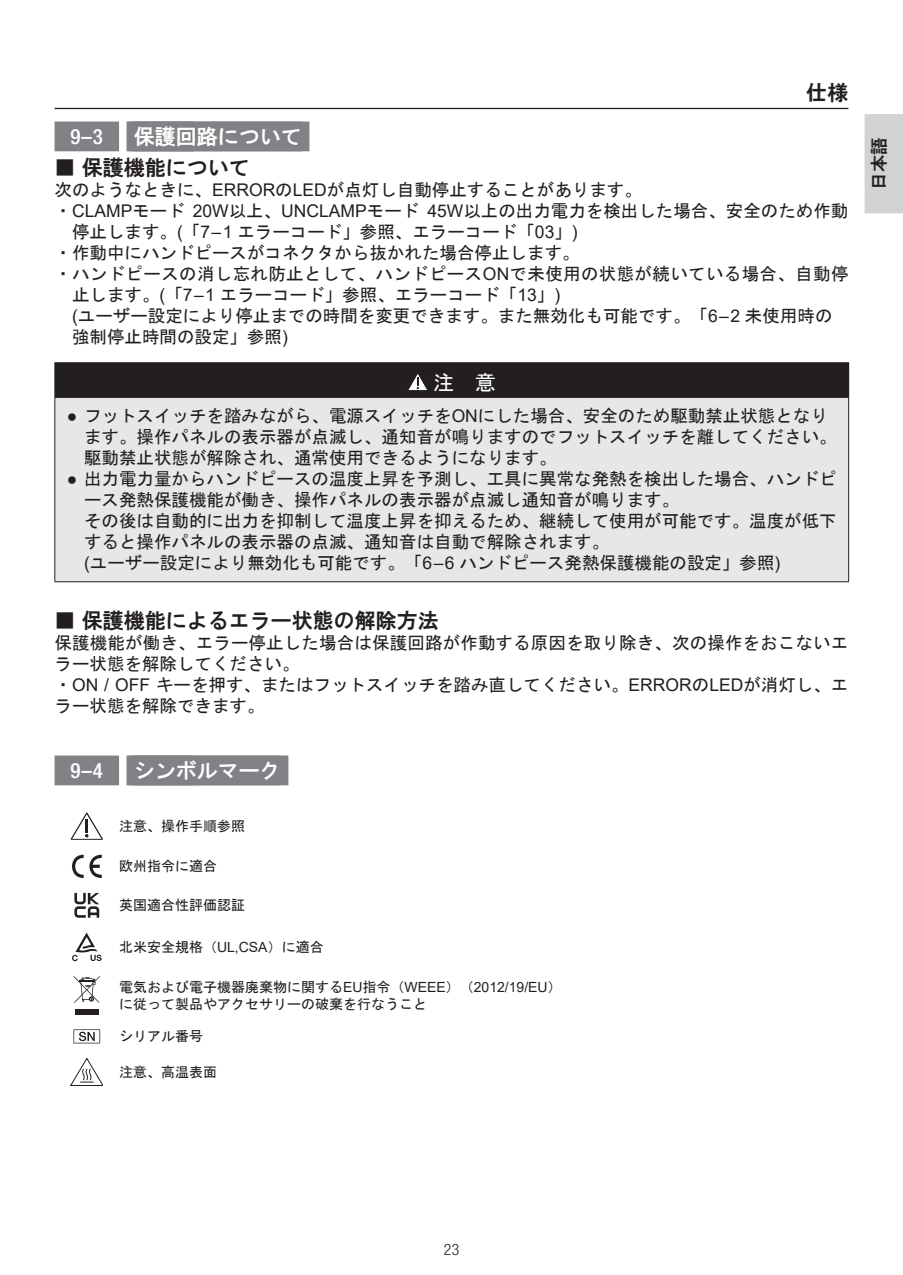
<style>
.page{position:relative;width:903px;height:1275px;background:#fff}
.page>*{position:absolute;margin:0;border:0;box-sizing:border-box;transform-origin:0 0}
.t1{font:21px "HG Gothic E";color:#231f20}
.t2{font:21px "HG Gothic E";color:#fff}
.t3{font:500 condensed 21px "Helvetica Neue LT Pro";color:#fff}
.t4{font:21px "MS Gothic";color:#fff}
.t5{font:17.5px/21px "MS Gothic";color:#231f20}
.t6{font:17.5px "MS Gothic";letter-spacing:.02em;color:#231f20}
.t7{font:17.5px "HG Gothic E";color:#231f20}
.t8{font:300 condensed 15.75px "Helvetica Neue LT Pro";color:#231f20}
.t9{font:14px/17.5px "MS Gothic";color:#231f20}
.s1{font-family:"Arial"}
</style>
<div class="page">
<hr style="left:55px;top:108px;width:793px;height:1px;background:#231f20">
<div style="left:864px;top:114px;width:39px;height:99px;background:#d1d2d4"></div>
<div style="left:55px;top:122px;width:64px;height:29px;background:#808285"></div>
<div style="left:126px;top:122px;width:183px;height:29px;background:#808285"></div>
<div style="left:55px;top:755px;width:64px;height:30px;background:#808285"></div>
<div style="left:126px;top:755px;width:162px;height:30px;background:#808285"></div>
<div style="left:55px;top:363px;width:794px;height:34px;background:#231f20"></div>
<div style="left:55px;top:397px;width:794px;height:185px;background:#e6e7e9"></div>
<hr style="left:55px;top:362px;width:794px;height:1px;background:#231f20">
<hr style="left:55px;top:397px;width:794px;height:1px;background:#231f20">
<hr style="left:55px;top:398px;width:1px;height:183px;background:#231f20">
<hr style="left:848px;top:398px;width:1px;height:183px;background:#231f20">
<hr style="left:55px;top:581px;width:794px;height:1px;background:#231f20">
<svg style="left:408px;top:374px;width:19px;height:16px"></svg>
<svg style="left:71px;top:812px;width:32px;height:28px"></svg>
<svg style="left:72px;top:855px;width:30px;height:23px"></svg>
<svg style="left:74px;top:893px;width:25px;height:25px"></svg>
<svg style="left:72px;top:933px;width:30px;height:28px"></svg>
<svg style="left:73px;top:976px;width:27px;height:27px"></svg>
<div style="left:75px;top:1009px;width:23px;height:5px;background:#231f20"></div>
<svg style="left:73px;top:1029px;width:27px;height:14px"></svg>
<svg style="left:71px;top:1058px;width:32px;height:28px"></svg>
<p class="t1" style="left:806px;top:82px;width:44px">仕様</p>
<p class="t3" style="left:71px;top:124px;width:34px">9–3</p>
<p class="t2" style="left:134px;top:126px;width:170px">保護回路について</p>
<p class="t1" style="left:55px;top:156px;width:197px">■ 保護機能について</p>
<p class="t5" style="left:55px;top:179px;width:589px">次のようなときに、<span class="s1">ERROR</span>の<span class="s1">LED</span>が点灯し自動停止することがあります。</p>
<p class="t5" style="left:55px;top:200px;width:795px">・ <span class="s1">CLAMP</span>モード <span class="s1">20W</span>以上、<span class="s1">UNCLAMP</span>モード <span class="s1">45W</span>以上の出力電力を検出した場合、安全のため作動</p>
<p class="t5" style="left:72px;top:221px;width:507px">停止します。<span class="s1">(</span>「<span class="s1">7 – 1</span> エラーコード」参照、エラーコード「<span class="s1">03</span>」<span class="s1">)</span></p>
<p class="t5" style="left:55px;top:242px;width:526px">・作動中にハンドピースがコネクタから抜かれた場合停止します。</p>
<p class="t6" style="left:55px;top:265px;width:795px">・ハンドピースの消し忘れ防止として、ハンドピース<span class="s1">ON</span>で未使用の状態が続いている場合、自動停</p>
<p class="t5" style="left:72px;top:284px;width:490px">止します。<span class="s1">(</span>「<span class="s1">7 – 1</span> エラーコード」参照、エラーコード「<span class="s1">13</span>」<span class="s1">)</span></p>
<p class="t5" style="left:72px;top:305px;width:762px"><span class="s1">(</span>ユーザー設定により停止までの時間を変更できます。また無効化も可能です。「<span class="s1">6–2</span> 未使用時の</p>
<p class="t5" style="left:72px;top:326px;width:217px">強制停止時間の設定」参照<span class="s1">)</span></p>
<p class="t4" style="left:433px;top:372px;width:64px">注　意</p>
<p class="t5" style="left:84px;top:406px;width:754px;text-indent:-17px"><span class="s1">●</span> フットスイッチを踏みながら、電源スイッチを<span class="s1">ON</span>にした場合、安全のため駆動禁止状態となります。操作パネルの表示器が点滅し、通知音が鳴りますのでフットスイッチを離してください。駆動禁止状態が解除され、通常使用できるようになります。</p>
<p class="t5" style="left:84px;top:469px;width:754px;text-indent:-17px"><span class="s1">●</span> 出力電力量からハンドピースの温度上昇を予測し、工具に異常な発熱を検出した場合、ハンドピース発熱保護機能が働き、操作パネルの表示器が点滅し通知音が鳴ります。<br>その後は自動的に出力を抑制して温度上昇を抑えるため、継続して使用が可能です。温度が低下すると操作パネルの表示器の点滅、通知音は自動で解除されます。<br><span class="s1">(</span>ユーザー設定により無効化も可能です。「<span class="s1">6 – 6</span> ハンドピース発熱保護機能の設定」参照<span class="s1">)</span></p>
<p class="t1" style="left:55px;top:609px;width:386px">■ 保護機能によるエラー状態の解除方法</p>
<p class="t5" style="left:55px;top:632px;width:795px">保護機能が働き、エラー停止した場合は保護回路が作動する原因を取り除き、次の操作をおこないエラー状態を解除してください。<br>・<span class="s1">ON / OFF</span> キーを押す、またはフットスイッチを踏み直してください。<span class="s1">ERROR</span>の<span class="s1">LED</span>が消灯し、エラー状態を解除できます。</p>
<p class="t3" style="left:71px;top:758px;width:34px">9–4</p>
<p class="t2" style="left:134px;top:760px;width:148px">シンボルマーク</p>
<p class="t9" style="left:119px;top:817px;width:128px">注意、操作手順参照</p>
<p class="t9" style="left:119px;top:858px;width:100px">欧州指令に適合</p>
<p class="t9" style="left:119px;top:896px;width:128px">英国適合性評価認証</p>
<p class="t9" style="left:119px;top:938px;width:206px">北米安全規格（<span class="s1">UL,CSA</span>）に適合</p>
<p class="t9" style="left:119px;top:978px;width:444px">電気および電子機器廃棄物に関する<span class="s1">EU</span>指令（<span class="s1">WEEE</span>）（<span class="s1">2012/19/EU</span>）に従って製品やアクセサリーの破棄を行なうこと</p>
<p class="t9" style="left:119px;top:1028px;width:86px">シリアル番号</p>
<p class="t9" style="left:119px;top:1063px;width:100px">注意、高温表面</p>
<p class="t7" style="left:870px;top:190px;width:54px;rotate:-90deg">日本語</p>
<p class="t8" style="left:444px;top:1240px;width:17px">23</p>
</div>
